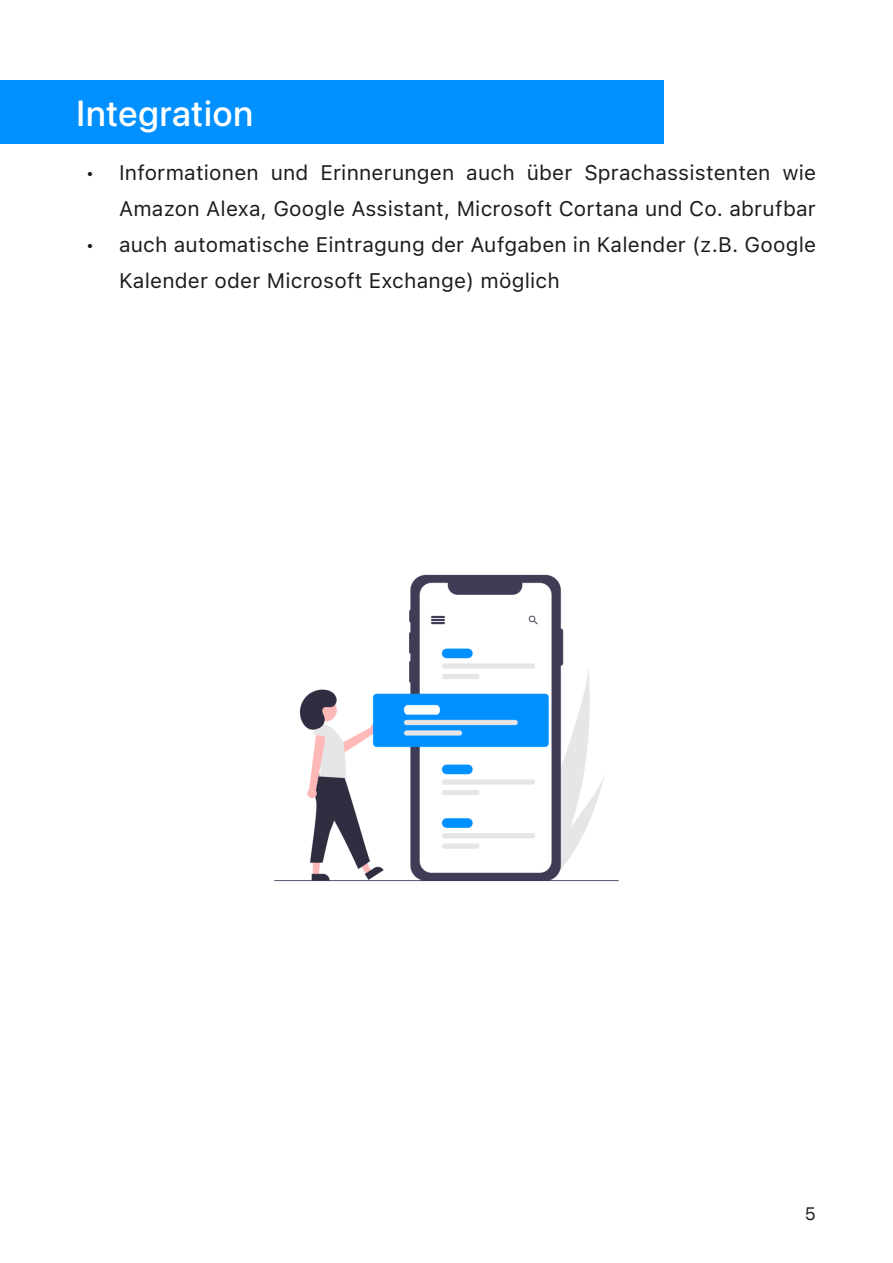
<style>
.page{position:relative;width:893px;height:1263px;background:#fff}
.page>*{position:absolute;margin:0;border:0;box-sizing:border-box;transform-origin:0 0}
.Überschrift_Absatz{font:500 36px "SF Pro Display";letter-spacing:.025em;color:#fff}
.t1{font:21px/36px "SF Pro Text";letter-spacing:.01em;color:#1d1d1b;text-align:right}
.t2{font:18px "SF Pro Text";color:#1d1d1b}
</style>
<div class="page">
<div style="left:0;top:80px;width:663px;height:64px;background:#0090ff"></div>
<img style="left:274px;top:574px;width:345px;height:308px">
<p class="Überschrift_Absatz" style="left:77px;top:93px;width:178px">Integration</p>
<p class="t1" style="left:85px;top:155px;width:733px">• Informationen und Erinnerungen auch über Sprachassistenten wie<br>Amazon Alexa, Google Assistant, Microsoft Cortana und Co. abrufbar</p>
<p class="t1" style="left:119px;top:227px;width:699px;text-align:left;text-indent:-34px">• auch automatische Eintragung der Aufgaben in Kalender (z.B. Google<br>Kalender oder Microsoft Exchange) möglich</p>
<p class="t2" style="left:805px;top:1203px;width:13px">5</p>
</div>
